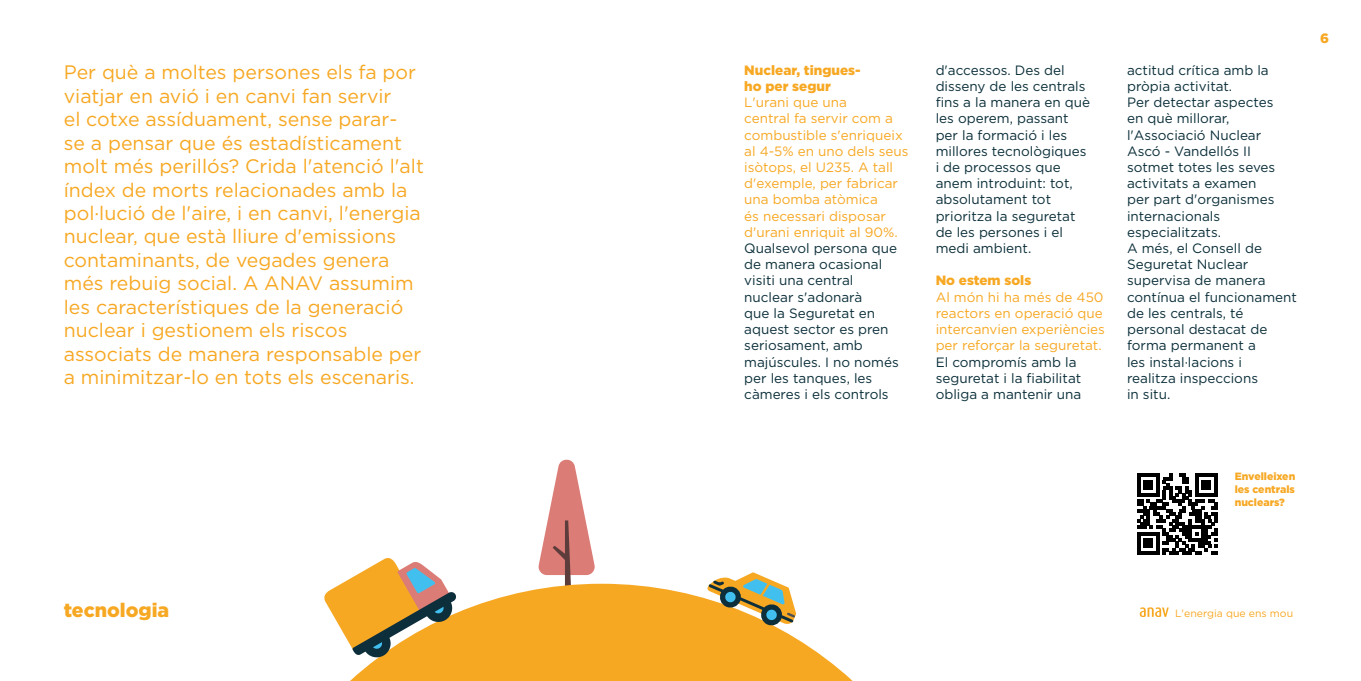
<style>
.page{position:relative;width:1361px;height:681px;background:#fff}
.page>*{position:absolute;margin:0;border:0;box-sizing:border-box;transform-origin:0 0}
.t1{font:19.5px/23.4px "Gotham";color:#f7a823}
.t2{font:900 19.5px "Gotham";color:#f7a823}
.t3{font:13.5px/16.2px "Gotham";color:#0b2f3a}
.t4{font:13.5px/16.2px "Gotham";color:#f7a823}
.t5{font:900 13.5px/16.2px "Gotham";color:#f7a823}
.t6{font:900 10.5px/12.6px "Gotham";color:#f7a823;text-align:justify}
.t7{font:10.5px "Gotham";color:#f7a823}
</style>
<div class="page">
<svg style="left:538px;top:459px;width:57px;height:124px"></svg>
<svg style="left:351px;top:583px;width:501px;height:97px;fill:#f7a823"></svg>
<svg style="left:703px;top:572px;width:94px;height:58px"></svg>
<svg style="left:324px;top:558px;width:134px;height:103px"></svg>
<svg style="left:1137px;top:473px;width:80px;height:81px"></svg>
<svg style="left:1139px;top:607px;width:29px;height:9px"></svg>
<p class="t1" style="left:64px;top:60px;width:362px">Per què a moltes persones els fa por viatjar en avió i en canvi fan servir<br>el cotxe assíduament, sense parar-<br>se a pensar que és estadísticament molt més perillós? Crida l'atenció l'alt índex de morts relacionades amb la pol·lució de l'aire, i en canvi, l'energia nuclear, que està lliure d'emissions contaminants, de vegades genera més rebuig social. A ANAV assumim les característiques de la generació nuclear i gestionem els riscos associats de manera responsable per a minimitzar-lo en tots els escenaris.</p>
<p class="t5" style="left:744px;top:62px;width:118px">Nuclear, tingues&shy;ho per segur</p>
<p class="t4" style="left:744px;top:94px;width:166px">L'urani que una<br>central fa servir com a combustible s'enriqueix al 4-5% en uno dels seus isòtops, el U235. A tall d'exemple, per fabricar una bomba atòmica<br>és necessari disposar d'urani enriquit al 90%.</p>
<p class="t3" style="left:744px;top:240px;width:156px">Qualsevol persona que de manera ocasional visiti una central nuclear s'adonarà<br>que la Seguretat en aquest sector es pren seriosament, amb majúscules. I no només per les tanques, les càmeres i els controls</p>
<p class="t3" style="left:935px;top:61px;width:156px">d'accessos. Des del disseny de les centrals fins a la manera en què les operem, passant per la formació i les millores tecnològiques i de processos que anem introduint: tot, absolutament tot prioritza la seguretat de les persones i el medi ambient.</p>
<p class="t5" style="left:935px;top:272px;width:97px">No estem sols</p>
<p class="t4" style="left:935px;top:288px;width:171px">Al món hi ha més de 450 reactors en operació que intercanvien experiències per reforçar la seguretat.</p>
<p class="t3" style="left:935px;top:353px;width:147px">El compromís amb la seguretat i la fiabilitat obliga a mantenir una</p>
<p class="t3" style="left:1127px;top:61px;width:171px">actitud crítica amb la pròpia activitat.<br>Per detectar aspectes<br>en què millorar, l'Associació Nuclear<br>Ascó - Vandellós II sotmet totes les seves activitats a examen<br>per part d'organismes internacionals especialitzats.<br>A més, el Consell de<br>Seguretat Nuclear supervisa de manera contínua el funcionament de les centrals, té personal destacat de forma permanent a<br>les instal·lacions i<br>realitza inspeccions<br>in situ.</p>
<p class="t5" style="left:1320px;top:30px;width:10px">6</p>
<p class="t6" style="left:1234px;top:470px;width:62px">Envelleixen les centrals nuclears?</p>
<h1 class="t2" style="left:64px;top:596px;width:107px">tecnologia</h1>
<p class="t7" style="left:1175px;top:606px;width:120px">L'energia que ens mou</p>
</div>
